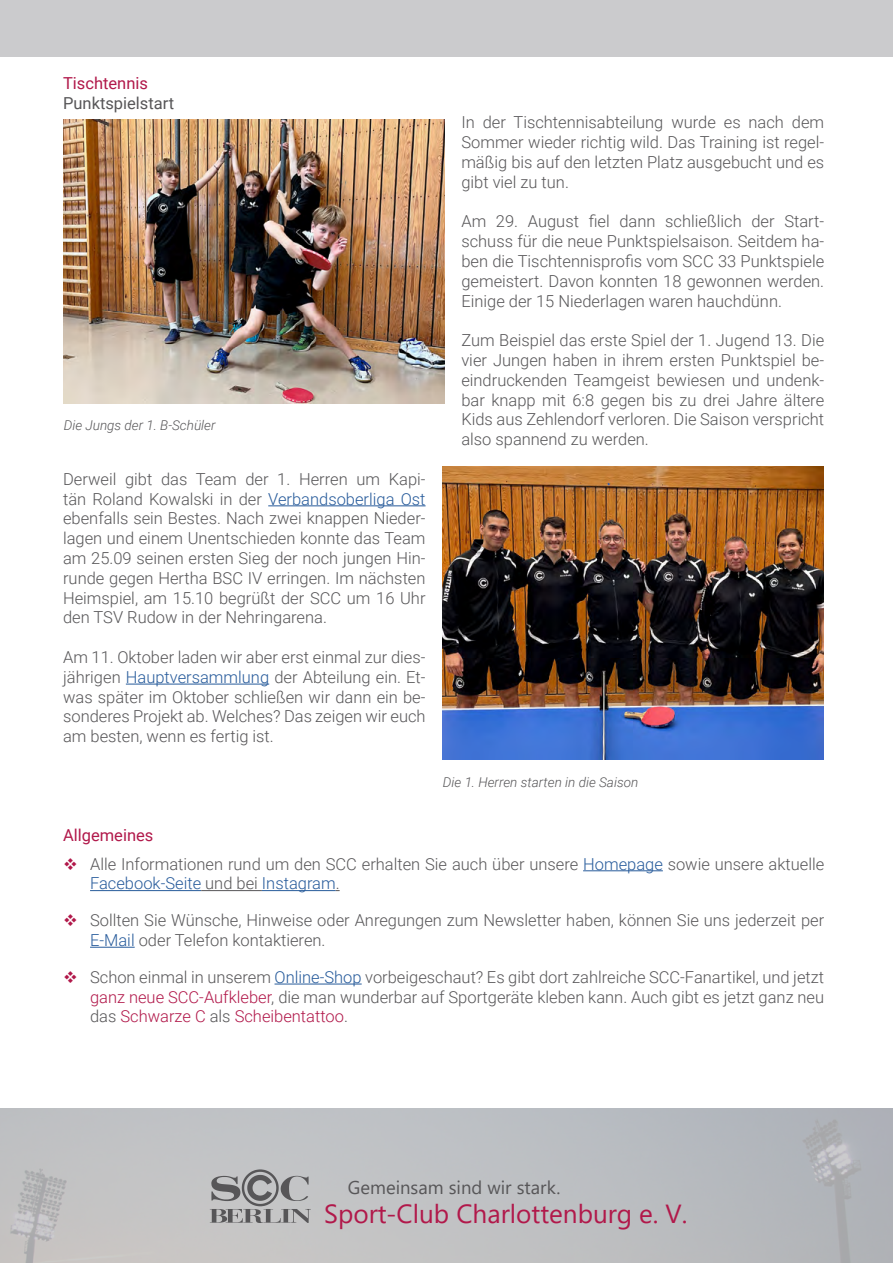
<style>
.page{position:relative;width:893px;height:1263px;background:#fff}
.page>*{position:absolute;margin:0;border:0;box-sizing:border-box;transform-origin:0 0}
.t1{font:26.1px "Segoe UI";color:#b1184a}
.t2{font:18.45px "Segoe UI";color:#575658}
.t3{font:300 16.5px/19.8px "Roboto";color:#575658;text-align:justify}
.t4{font:300 16.5px "Roboto";color:#275b9b}
.t5{font:16.5px "Roboto";color:#575658}
.t6{font:16.5px "Roboto";color:#b1184a}
.t7{font:italic 300 13.5px "Roboto";color:#575658}
.s1{color:#275b9b}
.s2{font-weight:400;color:#b1184a}
.s3{color:#575658}
.s4{color:#b1184a}
</style>
<div class="page">
<div style="left:0;top:1108px;width:893px;height:155px;background:linear-gradient(to right,#c7c7c7,#b3b6bb)"></div>
<svg style="left:210px;top:1169px;width:101px;height:54px"></svg>
<div style="left:0;top:0;width:893px;height:57px;background:#cbcbcd"></div>
<hr style="left:268px;top:505px;width:158px;height:1px;background:#275b9b">
<hr style="left:126px;top:684px;width:143px;height:1px;background:#275b9b">
<hr style="left:583px;top:870px;width:80px;height:1px;background:#275b9b">
<hr style="left:90px;top:890px;width:111px;height:1px;background:#275b9b">
<hr style="left:201px;top:890px;width:61px;height:1px;background:#575658">
<hr style="left:262px;top:890px;width:74px;height:1px;background:#275b9b">
<hr style="left:90px;top:947px;width:45px;height:1px;background:#275b9b">
<hr style="left:275px;top:984px;width:87px;height:1px;background:#275b9b">
<img style="left:64px;top:119px;width:380px;height:285px">
<img style="left:443px;top:466px;width:380px;height:294px">
<p class="t6" style="left:63px;top:71px;width:86px">Tischtennis</p>
<p class="t5" style="left:63px;top:91px;width:113px">Punktspielstart</p>
<p class="t7" style="left:64px;top:415px;width:153px">Die Jungs der 1. B-Schüler</p>
<p class="t3" style="left:63px;top:468px;width:364px">Derweil gibt das Team der 1. Herren um Kapi&shy;tän Roland Kowalski in der <span class="s1">Verbandsoberliga Ost </span>ebenfalls sein Bestes. Nach zwei knappen Nieder&shy;lagen und einem Unentschieden konnte das Team am 25.09 seinen ersten Sieg der noch jungen Hin&shy;runde gegen Hertha BSC IV erringen. Im nächsten Heimspiel, am 15.10 begrüßt der SCC um 16 Uhr den TSV Rudow in der Nehringarena.</p>
<p class="t3" style="left:63px;top:647px;width:364px">Am 11. Oktober laden wir aber erst einmal zur dies&shy;jährigen <span class="s1">Hauptversammlung</span> der Abteilung ein. Et&shy;was später im Oktober schließen wir dann ein be&shy;sonderes Projekt ab. Welches? Das zeigen wir euch am besten, wenn es fertig ist.</p>
<p class="t3" style="left:461px;top:112px;width:364px">In der Tischtennisabteilung wurde es nach dem Sommer wieder richtig wild. Das Training ist regel&shy;mäßig bis auf den letzten Platz ausgebucht und es gibt viel zu tun.</p>
<p class="t3" style="left:461px;top:211px;width:364px">Am 29. August fiel dann schließlich der Start&shy;schuss für die neue Punktspielsaison. Seitdem ha&shy;ben die Tischtennisprofis vom SCC 33 Punktspiele gemeistert. Davon konnten 18 gewonnen werden.<br>Einige der 15 Niederlagen waren hauchdünn.</p>
<p class="t3" style="left:461px;top:330px;width:364px">Zum Beispiel das erste Spiel der 1. Jugend 13. Die vier Jungen haben in ihrem ersten Punktspiel be&shy;eindruckenden Teamgeist bewiesen und undenk&shy;bar knapp mit 6:8 gegen bis zu drei Jahre ältere Kids aus Zehlendorf verloren. Die Saison verspricht also spannend zu werden.</p>
<p class="t7" style="left:443px;top:773px;width:197px">Die 1. Herren starten in die Saison</p>
<p class="t3" style="left:90px;top:821px;width:736px;line-height:28.3px;text-indent:-27px"><span class="s2">Allgemeines<br></span>Alle Informationen rund um den SCC erhalten Sie auch über unsere <span class="s1">Homepage</span> sowie unsere aktuelle</p>
<p class="t4" style="left:90px;top:872px;width:251px">Facebook-Seite <span class="s3">und bei</span> Instagram<span class="s3">.</span></p>
<p class="t3" style="left:90px;top:910px;width:736px">Sollten Sie Wünsche, Hinweise oder Anregungen zum Newsletter haben, können Sie uns jederzeit per<br><span class="s1">E-Mail</span> oder Telefon kontaktieren.</p>
<p class="t3" style="left:90px;top:966px;width:736px">Schon einmal in unserem <span class="s1">Online-Shop</span> vorbeigeschaut? Es gibt dort zahlreiche SCC-Fanartikel, und jetzt <span class="s4">ganz neue SCC-Aufkleber</span>, die man wunderbar auf Sportgeräte kleben kann. Auch gibt es jetzt ganz neu das <span class="s4">Schwarze C</span> als <span class="s4">Scheibentattoo</span>.</p>
<p class="t2" style="left:348px;top:1170px;width:214px">Gemeinsam sind wir stark.</p>
<h1 class="t1" style="left:324px;top:1189px;width:365px">Sport-Club Charlottenburg e. V.</h1>
</div>
